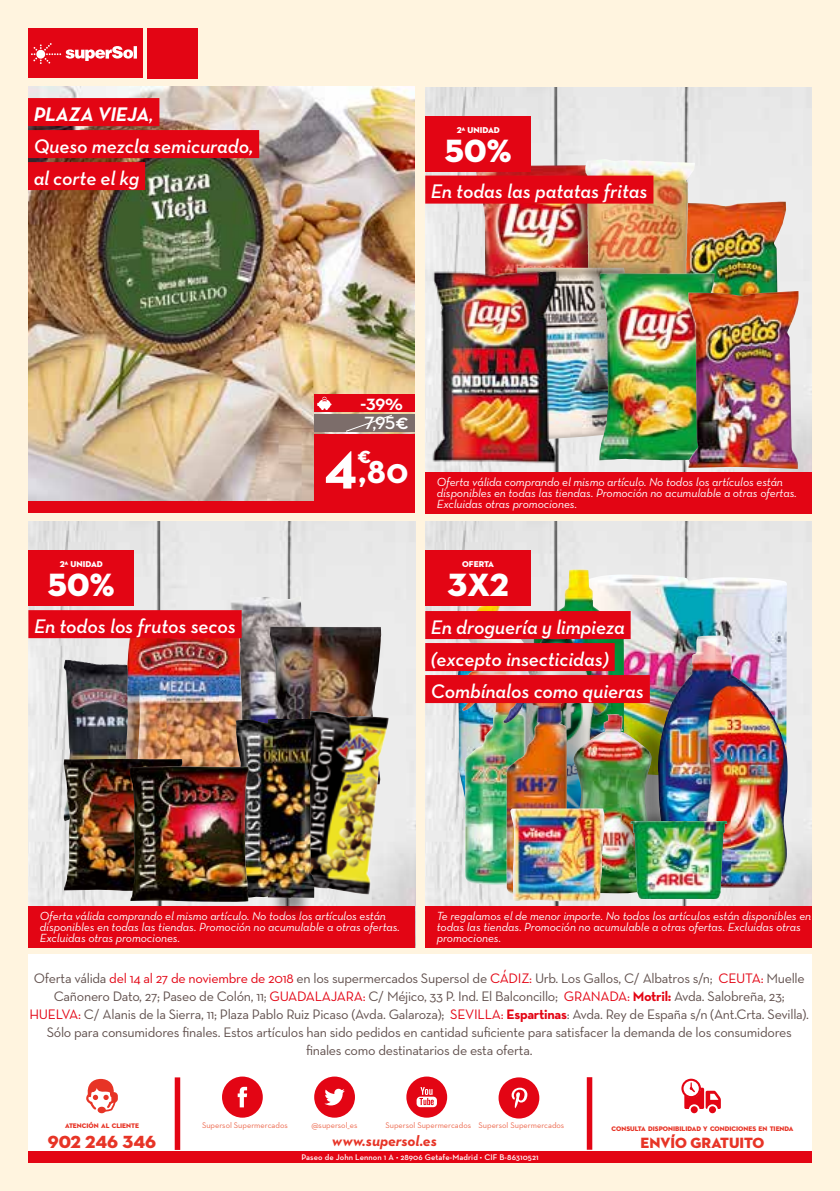
<style>
.page{position:relative;width:840px;height:1191px;background:#fff}
.page>*{position:absolute;margin:0;border:0;box-sizing:border-box;transform-origin:0 0}
.t1{font:700 60px "Neutra Text";color:#fff}
.t2{font:700 36px "Neutra Text";color:#fff}
.t3{font:32.8px "Neutraface 2 Display Titling";color:#fff}
.t4{font:700 23.4px "Neutra Text";color:#fff}
.t5{font:22px "Neutra Text Demi SC";color:#fff}
.t6{font:italic 600 20px/32px "Neutra Text";letter-spacing:-.005em;color:#fff}
.t7{font:18px "Neutra Text Demi Alt";color:#fff}
.t8{font:17.8px "Neutraface 2 Display Titling";color:#e73426}
.t9{font:italic 700 15.2px "Neutra Text";color:#e73426}
.t10{font:15.2px "Neutraface 2 Display Titling";color:#e73426}
.t11{font:14px/18px "Neutra Text";letter-spacing:-.02em;color:#62514e;text-align:center}
.t12{font:italic 12px/11px "Neutra Text";letter-spacing:-.01em;color:#fff}
.t13{font:8.6px "Neutraface 2 Display Titling";color:#fff}
.t14{font:8.2px "Neutra Text";color:#ed6a4f}
.t15{font:600 8.2px "Neutra Text";letter-spacing:.01em;color:#fff}
.t16{font:6.8px "Neutraface 2 Display Titling";color:#e73426}
.s1{font-weight:700}
.s2{font-family:"Neutra Text";font-weight:600;font-size:22px}
.s3{font-size:34.2px}
.s4{color:#e30514}
.s5{font-weight:700;color:#e30514}
</style>
<div class="page">
<div style="left:0;top:0;width:839px;height:1191px;background:#fff4df"></div>
<div style="left:28px;top:953px;width:783px;height:209px;background:#fff"></div>
<div style="left:28px;top:1151px;width:783px;height:11px;background:#e30514"></div>
<div style="left:28px;top:28px;width:115px;height:50px;background:#e30514"></div>
<div style="left:147px;top:28px;width:50px;height:50px;background:#e30514"></div>
<svg style="left:31px;top:43px;width:155px;height:36px"></svg>
<svg style="left:86px;top:1079px;width:32px;height:33px"></svg>
<svg style="left:222px;top:1076px;width:41px;height:41px"></svg>
<svg style="left:314px;top:1076px;width:41px;height:41px"></svg>
<svg style="left:406px;top:1076px;width:41px;height:41px"></svg>
<svg style="left:498px;top:1077px;width:41px;height:41px"></svg>
<div style="left:175px;top:1077px;width:5px;height:73px;background:#e30514"></div>
<div style="left:586px;top:1077px;width:6px;height:72px;background:#e30514"></div>
<div style="left:690px;top:1106px;width:7px;height:7px;background:#e30514;border-radius:50%"></div>
<div style="left:708px;top:1106px;width:7px;height:7px;background:#e30514;border-radius:50%"></div>
<svg style="left:681px;top:1078px;width:39px;height:31px"></svg>
<img style="left:28px;top:87px;width:386px;height:414px">
<div style="left:28px;top:501px;width:386px;height:12px;background:#e30514"></div>
<div style="left:28px;top:98px;width:131px;height:28px;background:#e30514"></div>
<div style="left:28px;top:130px;width:231px;height:28px;background:#e30514"></div>
<div style="left:28px;top:162px;width:117px;height:28px;background:#e30514"></div>
<div style="left:314px;top:415px;width:100px;height:17px;background:#7c6d6a"></div>
<svg style="left:344px;top:414px;width:49px;height:18px"></svg>
<div style="left:314px;top:394px;width:100px;height:18px;background:#e30514"></div>
<svg style="left:317px;top:397px;width:14px;height:13px"></svg>
<div style="left:314px;top:434px;width:100px;height:67px;background:#e30514"></div>
<img style="left:425px;top:88px;width:386px;height:384px">
<div style="left:425px;top:472px;width:386px;height:42px;background:#e30514"></div>
<img style="left:28px;top:521px;width:387px;height:426px">
<div style="left:29px;top:905px;width:386px;height:42px;background:#e30514"></div>
<img style="left:425px;top:521px;width:386px;height:384px">
<div style="left:425px;top:905px;width:386px;height:42px;background:#e30514"></div>
<img style="left:687px;top:201px;width:98px;height:90px">
<img style="left:474px;top:165px;width:110px;height:103px">
<img style="left:584px;top:159px;width:103px;height:114px">
<div style="left:565px;top:167px;width:41px;height:118px;background:#000;opacity:.3"></div>
<img style="left:587px;top:204px;width:20px;height:50px">
<div style="left:425px;top:176px;width:228px;height:28px;background:#e30514"></div>
<div style="left:425px;top:116px;width:105px;height:56px;background:#e30514"></div>
<img style="left:224px;top:594px;width:86px;height:125px">
<img style="left:270px;top:626px;width:111px;height:93px">
<img style="left:63px;top:660px;width:61px;height:99px">
<img style="left:124px;top:638px;width:95px;height:128px">
<div style="left:112px;top:676px;width:51px;height:117px;background:#000;opacity:.3"></div>
<img style="left:137px;top:690px;width:29px;height:69px">
<img style="left:292px;top:711px;width:96px;height:184px">
<img style="left:63px;top:759px;width:119px;height:132px">
<div style="left:269px;top:721px;width:43px;height:198px;background:#000;opacity:.4"></div>
<div style="left:220px;top:617px;width:44px;height:196px;background:#000;opacity:.4"></div>
<img style="left:219px;top:614px;width:23px;height:152px">
<img style="left:235px;top:719px;width:79px;height:179px">
<img style="left:130px;top:766px;width:119px;height:136px">
<div style="left:28px;top:610px;width:213px;height:28px;background:#e30514"></div>
<div style="left:29px;top:550px;width:105px;height:55px;background:#e30514"></div>
<img style="left:624px;top:574px;width:162px;height:101px">
<img style="left:533px;top:569px;width:91px;height:145px">
<img style="left:457px;top:605px;width:39px;height:203px">
<img style="left:712px;top:635px;width:75px;height:45px">
<div style="left:499px;top:587px;width:52px;height:198px;background:#000;opacity:.3"></div>
<img style="left:496px;top:605px;width:30px;height:38px">
<img style="left:461px;top:671px;width:73px;height:213px">
<div style="left:634px;top:622px;width:78px;height:240px;background:#000;opacity:.3"></div>
<img style="left:659px;top:638px;width:56px;height:183px">
<div style="left:570px;top:619px;width:49px;height:196px;background:#000;opacity:.3"></div>
<img style="left:567px;top:639px;width:31px;height:4px">
<img style="left:598px;top:714px;width:32px;height:179px">
<img style="left:503px;top:703px;width:40px;height:193px">
<div style="left:624px;top:702px;width:52px;height:156px;background:#000;opacity:.3"></div>
<img style="left:620px;top:716px;width:32px;height:92px">
<div style="left:546px;top:663px;width:52px;height:200px;background:#000;opacity:.3"></div>
<img style="left:543px;top:703px;width:33px;height:105px">
<img style="left:510px;top:808px;width:94px;height:93px">
<img style="left:727px;top:680px;width:63px;height:209px">
<div style="left:682px;top:673px;width:44px;height:203px;background:#000;opacity:.3"></div>
<img style="left:702px;top:680px;width:27px;height:191px">
<img style="left:630px;top:821px;width:97px;height:78px">
<div style="left:610px;top:808px;width:66px;height:70px;background:#000;opacity:.3"></div>
<img style="left:630px;top:821px;width:48px;height:52px">
<div style="left:425px;top:611px;width:205px;height:28px;background:#e30514"></div>
<div style="left:425px;top:643px;width:189px;height:28px;background:#e30514"></div>
<div style="left:425px;top:675px;width:224px;height:28px;background:#e30514"></div>
<div style="left:425px;top:550px;width:105px;height:55px;background:#e30514"></div>
<img style="left:558px;top:268px;width:40px;height:171px">
<img style="left:598px;top:273px;width:117px;height:187px">
<div style="left:577px;top:254px;width:88px;height:179px;background:#000;opacity:.3"></div>
<img style="left:598px;top:274px;width:68px;height:157px">
<img style="left:687px;top:291px;width:111px;height:178px">
<img style="left:430px;top:266px;width:128px;height:206px">
<h3 class="t6" style="left:34px;top:98px;width:221px"><span class="s1">PLAZA VIEJA</span>,<br>Queso mezcla semicurado, al corte el kg</h3>
<p class="t13" style="left:456px;top:124px;width:45px">2ª UNIDAD</p>
<h3 class="t3" style="left:444px;top:130px;width:68px">50%</h3>
<h3 class="t6" style="left:430px;top:175px;width:218px">En todas las patatas fritas</h3>
<p class="t13" style="left:60px;top:558px;width:45px">2ª UNIDAD</p>
<h3 class="t3" style="left:48px;top:564px;width:68px">50%</h3>
<h3 class="t6" style="left:34px;top:609px;width:203px">En todos los frutos secos</h3>
<h3 class="t5" style="left:360px;top:388px;width:45px">-39%</h3>
<p class="t7" style="left:364px;top:412px;width:46px">7,95<span class="s2">€</span></p>
<h1 class="t1" style="left:324px;top:425px;width:35px">4</h1>
<h3 class="t4" style="left:357px;top:440px;width:15px">€</h3>
<h2 class="t2" style="left:358px;top:448px;width:52px"><span class="s3">,</span>80</h2>
<p class="t12" style="left:436px;top:476px;width:361px">Oferta válida comprando el mismo artículo. No todos los artículos están disponibles en todas las tiendas. Promoción no acumulable a otras ofertas.<br>Excluidas otras promociones.</p>
<p class="t13" style="left:462px;top:558px;width:33px">OFERTA</p>
<h3 class="t3" style="left:447px;top:564px;width:63px">3X2</h3>
<h3 class="t6" style="left:430px;top:610px;width:214px">En droguería y limpieza (excepto insecticidas)<br>Combínalos como quieras</h3>
<p class="t12" style="left:40px;top:910px;width:361px">Oferta válida comprando el mismo artículo. No todos los artículos están disponibles en todas las tiendas. Promoción no acumulable a otras ofertas.<br>Excluidas otras promociones.</p>
<p class="t12" style="left:436px;top:910px;width:376px">Te regalamos el de menor importe. No todos los artículos están disponibles en todas las tiendas. Promoción no acumulable a otras ofertas. Excluidas otras promociones.</p>
<p class="t11" style="left:29px;top:969px;width:780px">Oferta válida <span class="s4">del 14 al 27 de noviembre de 2018</span> en los supermercados Supersol de <span class="s4">CÁDIZ:</span> Urb. Los Gallos, C/ Albatros s/n; <span class="s4">CEUTA:</span> Muelle Cañonero Dato, 27; Paseo de Colón, 11; <span class="s4">GUADALAJARA:</span> C/ Méjico, 33 P. Ind. El Balconcillo; <span class="s4">GRANADA:</span> <span class="s5">Motril:</span> Avda. Salobreña, 23; <span class="s4">HUELVA:</span> C/ Alanis de la Sierra, 11; Plaza Pablo Ruiz Picaso (Avda. Galaroza); <span class="s4">SEVILLA:</span> <span class="s5">Espartinas</span>: Avda. Rey de España s/n (Ant.Crta. Sevilla).<br>Sólo para consumidores finales. Estos artículos han sido pedidos en cantidad suficiente para satisfacer la demanda de los consumidores finales como destinatarios de esta oferta.</p>
<p class="t16" style="left:65px;top:1121px;width:75px">ATENCIÓN AL CLIENTE</p>
<p class="t14" style="left:202px;top:1120px;width:87px">Supersol Supermercados</p>
<p class="t14" style="left:311px;top:1120px;width:47px">@supersol_es</p>
<p class="t14" style="left:385px;top:1120px;width:180px">Supersol Supermercados Supersol Supermercados</p>
<p class="t16" style="left:611px;top:1124px;width:183px">CONSULTA DISPONIBILIDAD Y CONDICIONES EN TIENDA</p>
<p class="t8" style="left:48px;top:1130px;width:110px">902 246 346</p>
<p class="t9" style="left:332px;top:1131px;width:107px">www.supersol.es</p>
<p class="t10" style="left:640px;top:1132px;width:125px">ENVÍO GRATUITO</p>
<p class="t15" style="left:301px;top:1151px;width:238px">Paseo de John Lennon 1 A • 28906 Getafe-Madrid • CIF B-86310521</p>
</div>
